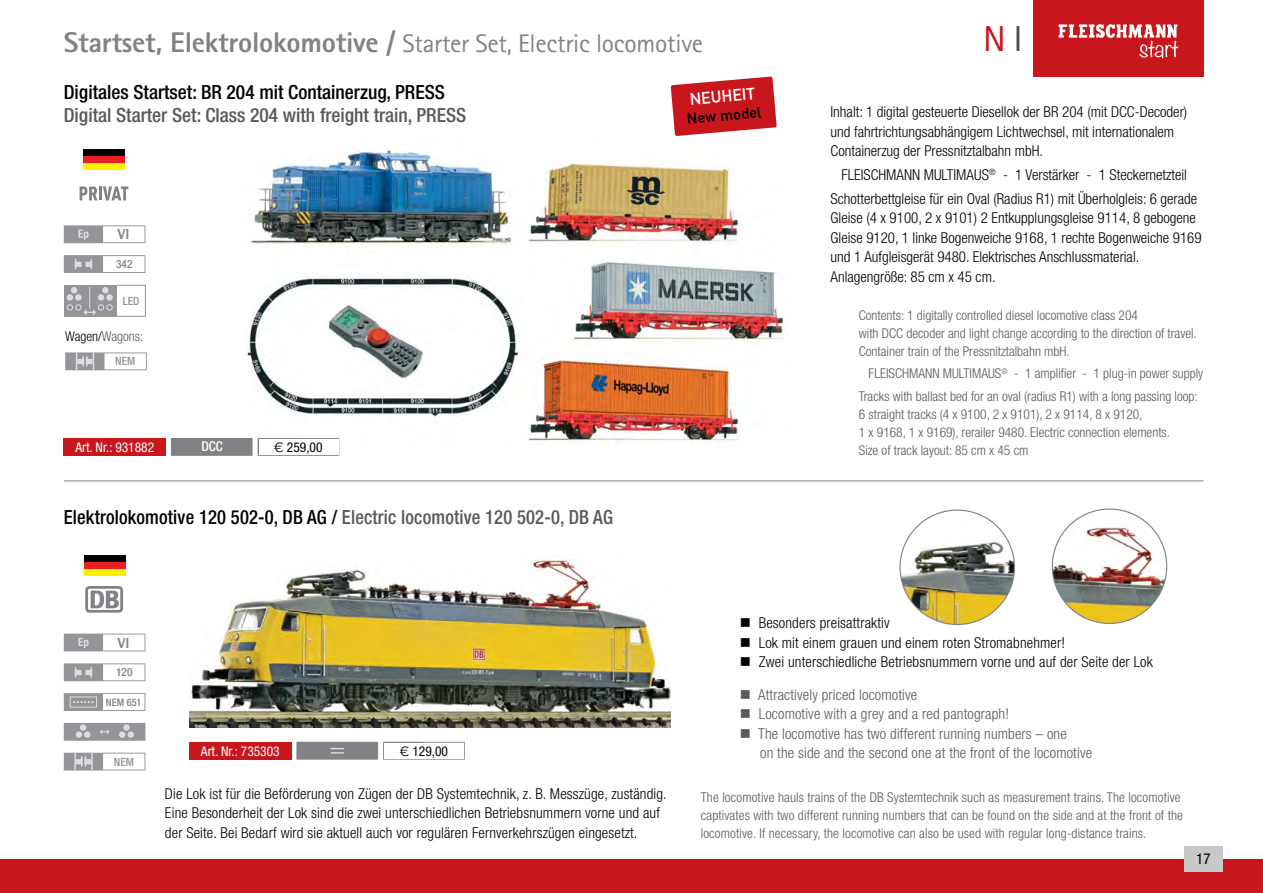
<style>
.page{position:relative;width:1263px;height:893px;background:#fff}
.page>*{position:absolute;margin:0;border:0;box-sizing:border-box;transform-origin:0 0}
.t1{font:36px "Rotis Sans Serif Std";color:#c8161d}
.t2{font:25.5px "Rotis Sans Serif Std";letter-spacing:-.01em;color:#808285}
.t3{font:500 condensed 19.5px "Helvetica Neue LT Std";letter-spacing:.01em;color:#000;scale:.95 1}
.t4{font:500 condensed 19.5px "Helvetica Neue LT Std";color:#58595b}
.t5{font:500 condensed 19.5px "Helvetica Neue LT Std";letter-spacing:.01em;color:#000}
.t6{font:16.5px "DIN Mittelschrift Std";color:#fff}
.t7{font:300 condensed 15px/19.5px "Helvetica Neue LT Std";color:#000}
.t8{font:300 condensed 15px/19.5px "Helvetica Neue LT Std";letter-spacing:.01em;color:#58595b}
.t9{font:15px "DIN Mittelschrift Std";color:#000}
.t10{font:500 15px "Franklin Gothic";color:#808285}
.t11{font:condensed 15px "Helvetica Neue LT Std";color:#000}
.t12{font:300 condensed 13.5px/18px "Helvetica Neue LT Std";color:#58595b}
.t13{font:condensed 13.5px "Helvetica Neue LT Std";color:#fff}
.t14{font:condensed 13.5px "Helvetica Neue LT Std";color:#000}
.t15{font:500 condensed 13.5px "Helvetica Neue LT Std";color:#fff}
.t16{font:500 condensed 11.4px "Helvetica Neue LT Std";color:#939598}
.t17{font:500 condensed 11.4px "Helvetica Neue LT Std";color:#808285}
.t18{font:500 condensed 10.35px "Helvetica Neue LT Std";color:#808285}
.s1{font-weight:800;font-size:28.5px}
.s2{color:#000}
.s3{font-family:"Helvetica Neue LT Pro";font-weight:300;font-stretch:expanded}
.s4{color:#58595b}
.s5{color:#4d4d4f}
</style>
<div class="page">
<div style="left:1033px;top:0;width:170px;height:77px;background:#c8161d"></div>
<svg style="left:1058px;top:24px;width:120px;height:34px"></svg>
<div style="left:0;top:859px;width:1263px;height:34px;background:#c8161d"></div>
<div style="left:1184px;top:846px;width:38px;height:26px;background:#c7c8ca"></div>
<svg style="left:64px;top:693px;width:81px;height:18px"></svg>
<hr style="left:64px;top:480px;width:1139px;height:1px;background:#808285">
<img style="left:246px;top:147px;width:539px;height:297px">
<div style="left:64px;top:438px;width:102px;height:18px;background:#c8161d"></div>
<svg style="left:171px;top:438px;width:168px;height:18px"></svg>
<div style="left:172px;top:442px;width:80px;height:10px;background:#808285"></div>
<svg style="left:671px;top:76px;width:106px;height:60px"></svg>
<div style="left:189px;top:742px;width:102px;height:18px;background:#c8161d"></div>
<svg style="left:296px;top:742px;width:169px;height:18px"></svg>
<div style="left:84px;top:555px;width:42px;height:7px;background:#000"></div>
<div style="left:84px;top:562px;width:42px;height:7px;background:#ed1d24"></div>
<div style="left:84px;top:569px;width:42px;height:6px;background:#fff200"></div>
<div style="left:85px;top:586px;width:38px;height:27px;border:3px solid #808285;border-radius:3px"></div>
<svg style="left:91px;top:590px;width:28px;height:18px"></svg>
<img style="left:189px;top:554px;width:482px;height:173px">
<img style="left:901px;top:524px;width:113px;height:100px">
<img style="left:1052px;top:520px;width:115px;height:103px">
<div style="left:83px;top:149px;width:42px;height:7px;background:#000"></div>
<div style="left:83px;top:156px;width:42px;height:7px;background:#ed1d24"></div>
<div style="left:83px;top:163px;width:42px;height:7px;background:#fff200"></div>
<svg style="left:80px;top:186px;width:17px;height:14px"></svg>
<hr style="left:99px;top:186px;width:3px;height:14px;background:#808285">
<svg style="left:103px;top:186px;width:25px;height:14px"></svg>
<svg style="left:65px;top:352px;width:82px;height:18px"></svg>
<div style="left:64px;top:301px;width:51px;height:16px;background:#939598"></div>
<div style="left:64px;top:285px;width:51px;height:18px;background:#939598"></div>
<svg style="left:67px;top:284px;width:79px;height:33px"></svg>
<svg style="left:64px;top:225px;width:81px;height:18px"></svg>
<div style="left:107px;top:227px;width:33px;height:14px;background:#fff"></div>
<svg style="left:64px;top:255px;width:81px;height:18px"></svg>
<svg style="left:64px;top:723px;width:81px;height:18px"></svg>
<div style="left:123px;top:724px;width:7px;height:7px;border:1px solid #dcddde;border-radius:50%"></div>
<svg style="left:64px;top:634px;width:81px;height:17px"></svg>
<div style="left:107px;top:635px;width:33px;height:14px;background:#fff"></div>
<svg style="left:64px;top:663px;width:81px;height:18px"></svg>
<svg style="left:64px;top:753px;width:81px;height:17px"></svg>
<h2 class="t2" style="left:64px;top:28px;width:641px"><span class="s1">Startset, Elektrolokomotive /</span> Starter Set, Electric locomotive</h2>
<h3 class="t5" style="left:64px;top:80px;width:383px">Digitales Startset: BR 204 mit Containerzug, PRESS</h3>
<h3 class="t4" style="left:64px;top:104px;width:404px">Digital Starter Set: Class 204 with freight train, PRESS</h3>
<p class="t10" style="left:117px;top:225px;width:14px">VI</p>
<p class="t17" style="left:116px;top:257px;width:18px">342</p>
<p class="t16" style="left:123px;top:295px;width:18px">LED</p>
<p class="t12" style="left:65px;top:327px;width:80px"><span class="s2">Wagen/</span>Wagons:</p>
<p class="t16" style="left:115px;top:355px;width:22px">NEM</p>
<p class="t13" style="left:75px;top:439px;width:80px">Art. Nr.: 931882</p>
<p class="t15" style="left:201px;top:438px;width:23px">DCC</p>
<p class="t14" style="left:274px;top:439px;width:50px"><span class="s3">€</span> 259,00</p>
<h3 class="t3" style="left:64px;top:506px;width:580px">Elektrolokomotive 120 502-0, DB AG / <span class="s4">Electric locomotive 120 502-0, DB AG</span></h3>
<p class="t6" style="left:689px;top:90px;width:67px;rotate:-5deg">NEUHEIT</p>
<p class="t9" style="left:686px;top:110px;width:76px;rotate:-5deg">New model</p>
<h1 class="t1" style="left:983px;top:18px;width:41px">N <span class="s5">I</span></h1>
<p class="t7" style="left:830px;top:102px;width:358px">Inhalt: 1 digital gesteuerte Diesellok der BR 204 (mit DCC-Decoder) und fahrtrichtungsabhängigem Lichtwechsel, mit internationalem<br>Containerzug der Pressnitztalbahn mbH.</p>
<p class="t7" style="left:830px;top:162px;width:368px;line-height:23.7px;text-align:center">FLEISCHMANN MULTIMAUS<sup>®</sup> - 1 Verstärker - 1 Steckernetzteil<br>Schotterbettgleise für ein Oval (Radius R1) mit Überholgleis: 6 gerade</p>
<p class="t7" style="left:830px;top:208px;width:373px">Gleise (4 x 9100, 2 x 9101) 2 Entkupplungsgleise 9114, 8 gebogene Gleise 9120, 1 linke Bogenweiche 9168, 1 rechte Bogenweiche 9169 und 1 Aufgleisgerät 9480. Elektrisches Anschlussmaterial.<br>Anlagengröße: 85 cm x 45 cm.</p>
<p class="t12" style="left:859px;top:306px;width:339px">Contents: 1 digitally controlled diesel locomotive class 204<br>with DCC decoder and light change according to the direction of travel.<br>Container train of the Pressnitztalbahn mbH.</p>
<p class="t12" style="left:859px;top:362px;width:346px;line-height:22.2px;text-indent:10px">FLEISCHMANN MULTIMAUS<sup>®</sup> - 1 amplifier - 1 plug-in power supply<br>Tracks with ballast bed for an oval (radius R1) with a long passing loop:</p>
<p class="t12" style="left:859px;top:405px;width:313px">6 straight tracks (4 x 9100, 2 x 9101), 2 x 9114, 8 x 9120,<br>1 x 9168, 1 x 9169), rerailer 9480. Electric connection elements.<br>Size of track layout: 85 cm x 45 cm</p>
<p class="t10" style="left:117px;top:633px;width:14px">VI</p>
<p class="t17" style="left:116px;top:665px;width:18px">120</p>
<p class="t18" style="left:106px;top:696px;width:37px">NEM 651</p>
<p class="t16" style="left:114px;top:755px;width:22px">NEM</p>
<p class="t7" style="left:740px;top:613px;width:151px">■ Besonders preisattraktiv</p>
<p class="t7" style="left:740px;top:633px;width:327px">■ Lok mit einem grauen und einem roten Stromabnehmer!</p>
<p class="t7" style="left:740px;top:652px;width:414px">■ Zwei unterschiedliche Betriebsnummern vorne und auf der Seite der Lok</p>
<p class="t8" style="left:740px;top:684px;width:179px">■ Attractively priced locomotive</p>
<p class="t8" style="left:740px;top:704px;width:271px">■ Locomotive with a grey and a red pantograph!</p>
<p class="t8" style="left:760px;top:723px;width:333px;text-indent:-20px">■ The locomotive has two different running numbers – one<br>on the side and the second one at the front of the locomotive</p>
<p class="t13" style="left:201px;top:743px;width:80px">Art. Nr.: 735303</p>
<p class="t14" style="left:400px;top:743px;width:50px"><span class="s3">€</span> 129,00</p>
<p class="t7" style="left:165px;top:783px;width:503px">Die Lok ist für die Beförderung von Zügen der DB Systemtechnik, z. B. Messzüge, zuständig.<br>Eine Besonderheit der Lok sind die zwei unterschiedlichen Betriebsnummern vorne und auf der Seite. Bei Bedarf wird sie aktuell auch vor regulären Fernverkehrszügen eingesetzt.</p>
<p class="t12" style="left:701px;top:788px;width:484px">The locomotive hauls trains of the DB Systemtechnik such as measurement trains. The locomotive captivates with two different running numbers that can be found on the side and at the front of the locomotive. If necessary, the locomotive can also be used with regular long-distance trains.</p>
<p class="t11" style="left:1196px;top:850px;width:16px">17</p>
</div>
